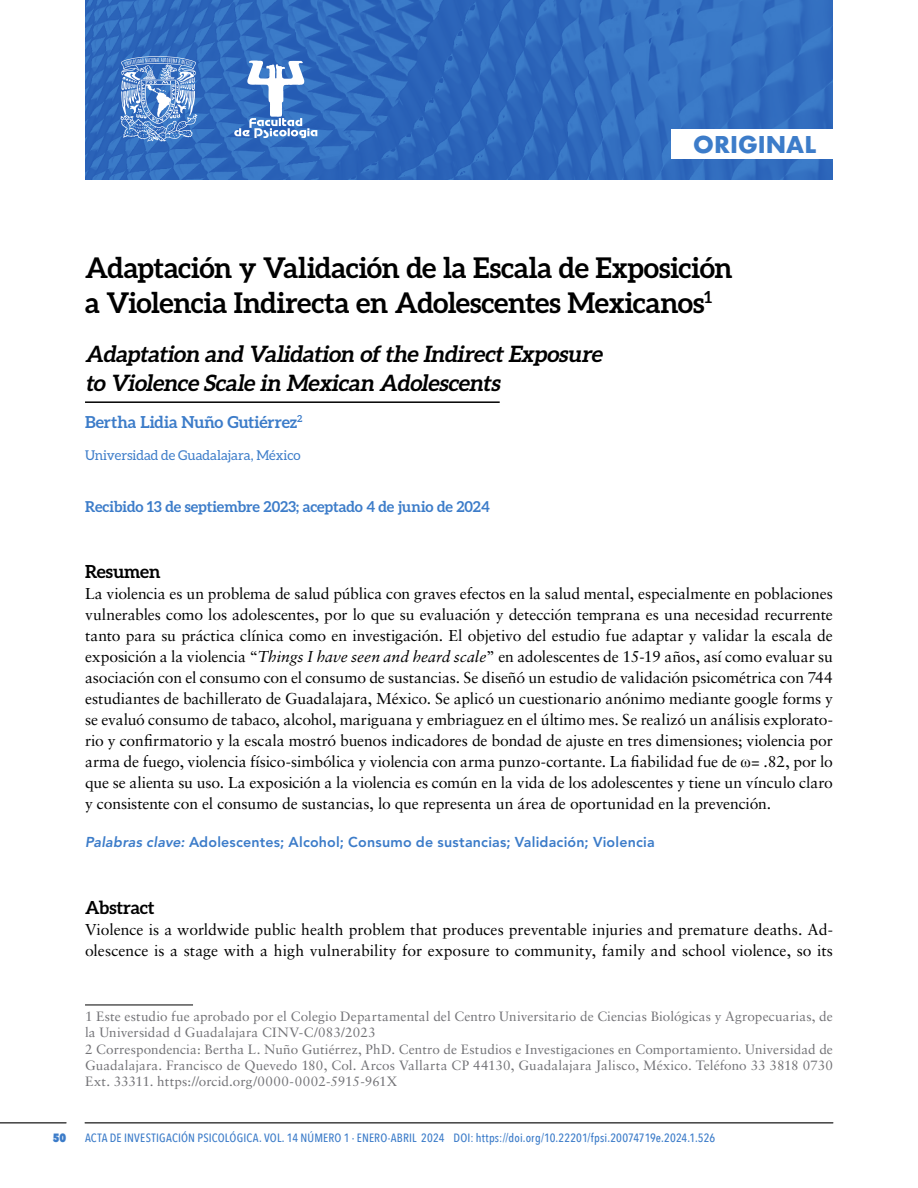
<style>
.page{position:relative;width:918px;height:1188px;background:#fff}
.page>*{position:absolute;margin:0;border:0;box-sizing:border-box;transform-origin:0 0}
.Titulo_Original{font:700 28.5px/34.5px "Aleo";letter-spacing:-.01em;color:#000}
.Titulo_Traducido{font:italic 700 22.5px/28.5px "Aleo";color:#000}
.t1{font:700 22.5px "Futura";color:#3c7cc9}
.Subtitulos_1{font:700 18px "Aleo";letter-spacing:-.01em;color:#000}
.Autores_OK{font:700 16.5px "Aleo";color:#3c7cc9}
.TEXTO_PRIMER{font:15.75px/21px "Sabon LT Std";letter-spacing:-.01em;color:#000;text-align:justify}
.TEXTO_PRIMER_INGLES{font:15.75px/21px "Sabon LT Std";color:#000}
.Recibido_Aceptado{font:700 15px "Aleo";letter-spacing:-.01em;color:#3c7cc9}
.Palabras_clave{font:800 14.25px "Avenir LT Std";letter-spacing:.015em;color:#3c7cc9}
.Notas{font:13.5px/16.2px "Sabon LT Std";letter-spacing:.005em;color:#727276}
.Afiliación{font:13.5px "Aleo";letter-spacing:-.005em;color:#3c7cc9}
.t2{font:500 12px "Avenir Next Condensed";letter-spacing:.015em;color:#3c7cc9}
.t3{font:800 12px "Avenir Next Condensed";color:#3c7cc9}
.s1{font-style:italic}
.s2{font-family:"Times New Roman"}
</style>
<div class="page">
<hr style="left:85px;top:1122px;width:748px;height:1px;background:#000">
<hr style="left:0;top:1122px;width:66px;height:1px;background:#000">
<img style="left:85px;top:0;width:748px;height:180px">
<div style="left:671px;top:130px;width:166px;height:29px;background:#fff"></div>
<svg style="left:234px;top:61px;width:83px;height:77px"></svg>
<svg style="left:121px;top:56px;width:76px;height:86px;background:#7199d1"></svg>
<hr style="left:85px;top:401px;width:415px;height:2px;background:#000">
<hr style="left:85px;top:1005px;width:108px;height:1px;background:#000">
<h2 class="t1" style="left:693px;top:129px;width:125px">ORIGINAL</h2>
<p class="Titulo_Original" style="left:85px;top:250px;width:649px">Adaptación y Validación de la Escala de Exposición a Violencia Indirecta en Adolescentes Mexicanos<sup>1</sup></p>
<p class="Titulo_Traducido" style="left:85px;top:340px;width:523px">Adaptation and Validation of the Indirect Exposure to Violence Scale in Mexican Adolescents</p>
<p class="Autores_OK" style="left:85px;top:412px;width:219px">Bertha Lidia Nuño Gutiérrez<sup>2</sup></p>
<p class="Afiliación" style="left:85px;top:448px;width:217px">Universidad de Guadalajara, México</p>
<p class="Recibido_Aceptado" style="left:85px;top:498px;width:406px">Recibido 13 de septiembre 2023; aceptado 4 de junio de 2024</p>
<p class="Subtitulos_1" style="left:85px;top:561px;width:77px">Resumen</p>
<p class="TEXTO_PRIMER" style="left:85px;top:583px;width:749px">La violencia es un problema de salud pública con graves efectos en la salud mental, especialmente en poblaciones vulnerables como los adolescentes, por lo que su evaluación y detección temprana es una necesidad recurrente tanto para su práctica clínica como en investigación. El objetivo del estudio fue adaptar y validar la escala de exposición a la violencia “<span class="s1">Things I have seen and heard scale</span>” en adolescentes de 15-19 años, así como evaluar su asociación con el consumo con el consumo de sustancias. Se diseñó un estudio de validación psicométrica con 744 estudiantes de bachillerato de Guadalajara, México. Se aplicó un cuestionario anónimo mediante google forms y se evaluó consumo de tabaco, alcohol, mariguana y embriaguez en el último mes. Se realizó un análisis explorato&shy;rio y confirmatorio y la escala mostró buenos indicadores de bondad de ajuste en tres dimensiones; violencia por arma de fuego, violencia físico-simbólica y violencia con arma punzo-cortante. La fiabilidad fue de <span class="s2">ω</span>= .82, por lo que se alienta su uso. La exposición a la violencia es común en la vida de los adolescentes y tiene un vínculo claro y consistente con el consumo de sustancias, lo que representa un área de oportunidad en la prevención.</p>
<p class="Palabras_clave" style="left:85px;top:833px;width:571px"><span class="s1">Palabras clave:</span> Adolescentes; Alcohol; Consumo de sustancias; Validación; Violencia</p>
<p class="Subtitulos_1" style="left:85px;top:897px;width:71px">Abstract</p>
<p class="TEXTO_PRIMER_INGLES" style="left:85px;top:919px;width:749px">Violence is a worldwide public health problem that produces preventable injuries and premature deaths. Ad&shy;olescence is a stage with a high vulnerability for exposure to community, family and school violence, so its</p>
<p class="t3" style="left:53px;top:1130px;width:15px">50</p>
<p class="Notas" style="left:85px;top:1008px;width:749px">1 Este estudio fue aprobado por el Colegio Departamental del Centro Universitario de Ciencias Biológicas y Agropecuarias, de la Universidad d Guadalajara CINV-C/083/2023</p>
<p class="Notas" style="left:85px;top:1041px;width:749px;text-align:justify">2 Correspondencia: Bertha L. Nuño Gutiérrez, PhD. Centro de Estudios e Investigaciones en Comportamiento. Universidad de Guadalajara. Francisco de Quevedo 180, Col. Arcos Vallarta CP 44130, Guadalajara Jalisco, México. Teléfono 33 3818 0730<br>Ext. 33311. https://orcid.org/0000-0002-5915-961X</p>
<p class="t2" style="left:85px;top:1130px;width:632px">ACTA DE INVESTIGACIÓN PSICOLÓGICA. VOL. 14 NÚMERO 1 · ENERO-ABRIL 2024 DOI: https://doi.org/10.22201/fpsi.20074719e.2024.1.526</p>
</div>
